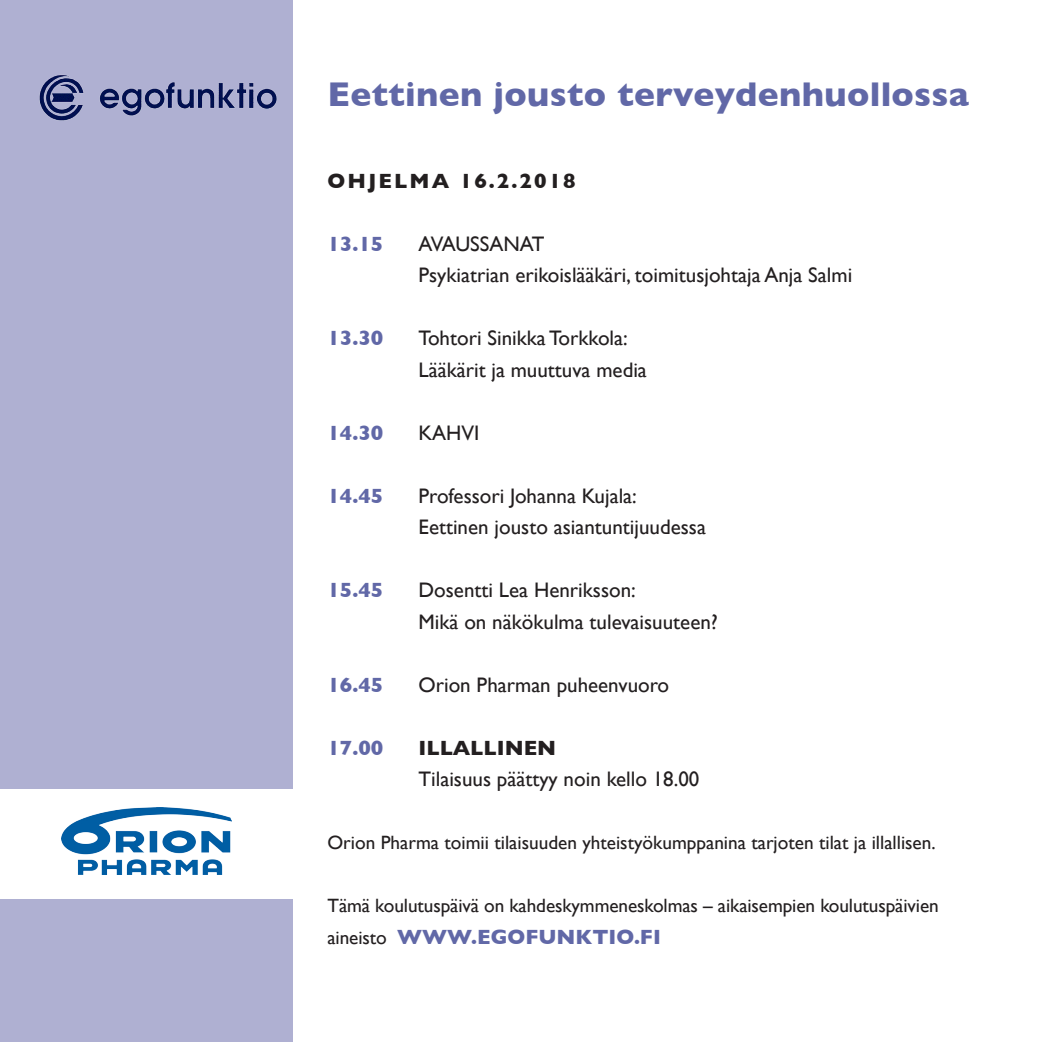
<style>
.page{position:relative;width:1042px;height:1042px;background:#fff}
.page>*{position:absolute;margin:0;border:0;box-sizing:border-box;transform-origin:0 0}
.t1{font:700 35px "Gill Sans";letter-spacing:.01em;color:#6168a7}
.t2{font:21px/31.5px "Gill Sans";color:#231f20}
.t3{font:700 21px "Gill Sans";color:#6168a7}
.t4{font:700 21px "Gill Sans";letter-spacing:.1em;color:#231f20}
.t5{font:19.25px "Gill Sans";color:#231f20}
.s1{font-weight:700}
.s2{font-weight:400;font-size:19.25px;color:#231f20}
</style>
<div class="page">
<div style="left:0;top:0;width:293px;height:789px;background:#afb0d2"></div>
<div style="left:0;top:899px;width:293px;height:143px;background:#afb0d2"></div>
<img style="left:39px;top:75px;width:238px;height:46px">
<img style="left:61px;top:807px;width:170px;height:67px">
<p class="t1" style="left:327px;top:66px;width:643px">Eettinen jousto terveydenhuollossa</p>
<p class="t4" style="left:327px;top:164px;width:250px">OHJELMA 16.2.2018</p>
<p class="t3" style="left:327px;top:227px;width:57px">13.15</p>
<p class="t2" style="left:418px;top:228px;width:435px">AVAUSSANAT<br>Psykiatrian erikoislääkäri, toimitusjohtaja Anja Salmi</p>
<p class="t3" style="left:327px;top:322px;width:57px">13.30</p>
<p class="t2" style="left:418px;top:322px;width:211px">Tohtori Sinikka Torkkola:</p>
<p class="t2" style="left:418px;top:354px;width:230px">Lääkärit ja muuttuva media</p>
<p class="t3" style="left:327px;top:416px;width:57px">14.30</p>
<p class="t2" style="left:418px;top:417px;width:63px">KAHVI</p>
<p class="t3" style="left:327px;top:479px;width:57px">14.45</p>
<p class="t2" style="left:418px;top:480px;width:220px">Professori Johanna Kujala:</p>
<p class="t2" style="left:418px;top:511px;width:289px">Eettinen jousto asiantuntijuudessa</p>
<p class="t3" style="left:327px;top:574px;width:57px">15.45</p>
<p class="t2" style="left:418px;top:574px;width:219px">Dosentti Lea Henriksson:</p>
<p class="t2" style="left:418px;top:606px;width:301px">Mikä on näkökulma tulevaisuuteen?</p>
<p class="t3" style="left:327px;top:668px;width:57px">16.45</p>
<p class="t2" style="left:418px;top:669px;width:252px">Orion Pharman puheenvuoro</p>
<p class="t3" style="left:327px;top:731px;width:57px">17.00</p>
<p class="t2" style="left:418px;top:732px;width:282px"><span class="s1">ILLALLINEN<br></span>Tilaisuus päättyy noin kello 18.00</p>
<p class="t5" style="left:327px;top:831px;width:610px">Orion Pharma toimii tilaisuuden yhteistyökumppanina tarjoten tilat ja illallisen.</p>
<p class="t5" style="left:327px;top:894px;width:613px">Tämä koulutuspäivä on kahdeskymmeneskolmas – aikaisempien koulutuspäivien</p>
<p class="t3" style="left:327px;top:920px;width:335px"><span class="s2">aineisto</span> WWW.EGOFUNKTIO.FI</p>
</div>
